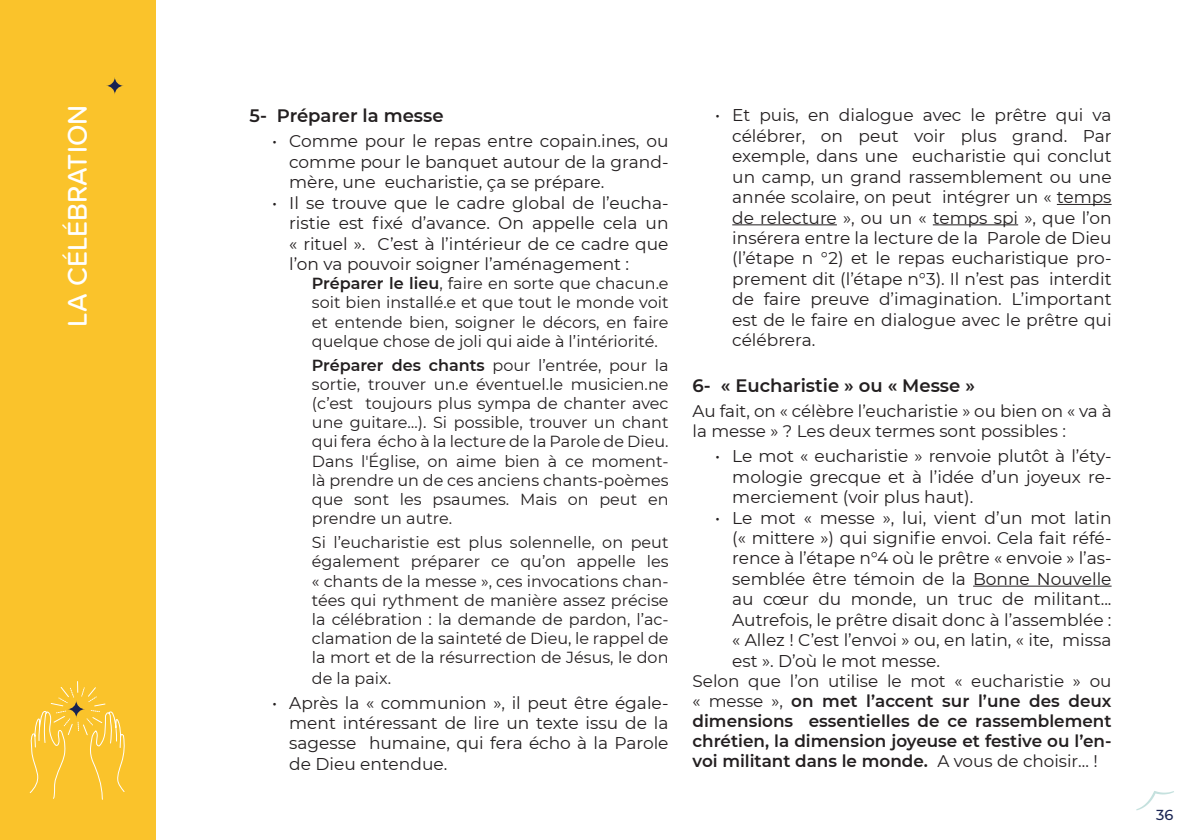
<style>
.page{position:relative;width:1191px;height:840px;background:#fff}
.page>*{position:absolute;margin:0;border:0;box-sizing:border-box;transform-origin:0 0}
.t1{font:500 28px "Proxima Soft";color:#fff}
.t2{font:600 18px "Montserrat";color:#231f20}
.t3{font:17px/20.4px "Montserrat";color:#231f20;text-align:justify}
.t4{font:600 16.8px/20.2px "Montserrat";color:#231f20;text-align:justify}
.t5{font:16.8px/20.2px "Montserrat";color:#231f20}
.t6{font:16px/19.2px "Montserrat";color:#231f20;text-align:justify}
.t7{font:500 14.4px "Montserrat";color:#182352}
.s1{font-weight:600}
.s2{font-weight:400}
</style>
<div class="page">
<svg style="left:1136px;top:791px;width:38px;height:19px"></svg>
<hr style="left:1056px;top:204px;width:55px;height:1px;background:#231f20">
<hr style="left:732px;top:224px;width:105px;height:1px;background:#231f20">
<hr style="left:932px;top:224px;width:86px;height:1px;background:#231f20">
<hr style="left:973px;top:585px;width:138px;height:1px;background:#231f20">
<div style="left:0;top:0;width:156px;height:839px;background:#fac32b"></div>
<svg style="left:29px;top:681px;width:96px;height:118px"></svg>
<svg style="left:67px;top:699px;width:18px;height:18px"></svg>
<svg style="left:106px;top:77px;width:18px;height:18px"></svg>
<h1 class="t1" style="left:57px;top:326px;width:223px;rotate:-90deg">LA CÉLÉBRATION</h1>
<p class="t2" style="left:249px;top:103px;width:196px">5- Préparer la messe</p>
<p class="t3" style="left:289px;top:130px;width:381px;text-indent:-17px">• Comme pour le repas entre copain.ines, ou comme pour le banquet autour de la grand&shy;mère, une eucharistie, ça se prépare.</p>
<p class="t3" style="left:289px;top:192px;width:381px;text-indent:-17px">• Il se trouve que le cadre global de l’eucha&shy;ristie est fixé d’avance. On appelle cela un « rituel ». C’est à l’intérieur de ce cadre que l’on va pouvoir soigner l’aménagement :</p>
<p class="t6" style="left:312px;top:273px;width:358px"><span class="s1">Préparer le lieu</span>, faire en sorte que chacun.e soit bien installé.e et que tout le monde voit et entende bien, soigner le décors, en faire quelque chose de joli qui aide à l’intériorité.</p>
<p class="t6" style="left:312px;top:354px;width:358px"><span class="s1">Préparer des chants</span> pour l’entrée, pour la sortie, trouver un.e éventuel.le musicien.ne (c’est toujours plus sympa de chanter avec une guitare…). Si possible, trouver un chant qui fera écho à la lecture de la Parole de Dieu.<br>Dans l'Église, on aime bien à ce moment&shy;là prendre un de ces anciens chants-poèmes que sont les psaumes. Mais on peut en prendre un autre.</p>
<p class="t6" style="left:312px;top:532px;width:358px">Si l’eucharistie est plus solennelle, on peut également préparer ce qu’on appelle les « chants de la messe », ces invocations chan&shy;tées qui rythment de manière assez précise la célébration : la demande de pardon, l’ac&shy;clamation de la sainteté de Dieu, le rappel de la mort et de la résurrection de Jésus, le don de la paix.</p>
<p class="t3" style="left:289px;top:691px;width:381px;text-indent:-17px">• Après la « communion », il peut être égale&shy;ment intéressant de lire un texte issu de la sagesse humaine, qui fera écho à la Parole de Dieu entendue.</p>
<p class="t3" style="left:732px;top:105px;width:381px;text-indent:-17px">• Et puis, en dialogue avec le prêtre qui va célébrer, on peut voir plus grand. Par exemple, dans une eucharistie qui conclut un camp, un grand rassemblement ou une année scolaire, on peut intégrer un « temps de relecture », ou un « temps spi », que l’on insérera entre la lecture de la Parole de Dieu (l’étape n °2) et le repas eucharistique pro&shy;prement dit (l’étape n°3). Il n’est pas interdit de faire preuve d’imagination. L’important est de le faire en dialogue avec le prêtre qui célébrera.</p>
<p class="t2" style="left:692px;top:373px;width:284px">6- « Eucharistie » ou « Messe »</p>
<p class="t5" style="left:692px;top:400px;width:420px">Au fait, on « célèbre l’eucharistie » ou bien on « va à la messe » ? Les deux termes sont possibles :</p>
<p class="t3" style="left:732px;top:445px;width:381px;text-indent:-17px">• Le mot « eucharistie » renvoie plutôt à l’éty&shy;mologie grecque et à l’idée d’un joyeux re&shy;merciement (voir plus haut).</p>
<p class="t3" style="left:732px;top:506px;width:381px;text-indent:-17px">• Le mot « messe », lui, vient d’un mot latin (« mittere ») qui signifie envoi. Cela fait réfé&shy;rence à l’étape n°4 où le prêtre « envoie » l’as&shy;semblée être témoin de la Bonne Nouvelle au cœur du monde, un truc de militant...<br>Autrefois, le prêtre disait donc à l’assemblée : « Allez ! C’est l’envoi » ou, en latin, « ite, missa est ». D’où le mot messe.</p>
<p class="t4" style="left:692px;top:669px;width:420px"><span class="s2">Selon que l’on utilise le mot « eucharistie » ou « messe »,</span> on met l’accent sur l’une des deux dimensions essentielles de ce rassemblement chrétien, la dimension joyeuse et festive ou l’en&shy;voi militant dans le monde. <span class="s2">A vous de choisir… !</span></p>
<p class="t7" style="left:1156px;top:804px;width:19px">36</p>
</div>
